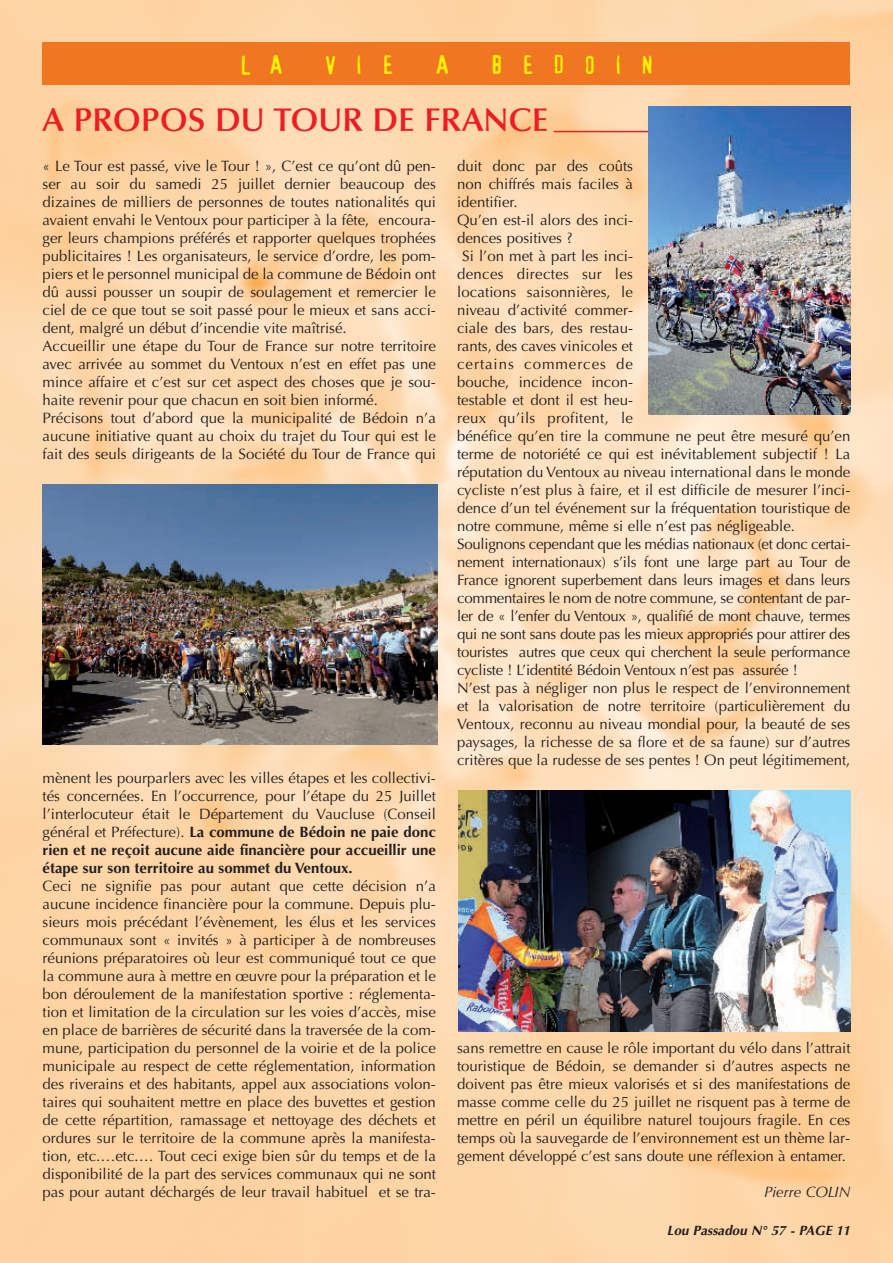
<style>
.page{position:relative;width:893px;height:1263px;background:#fff}
.page>*{position:absolute;margin:0;border:0;box-sizing:border-box;transform-origin:0 0}
.t1{font:600 33px "Optima";color:#ee1d23}
.t2{font:24.75px "Confidential";letter-spacing:.75em;color:#fff101}
.t3{font:15px/18px "Optima";color:#231f20;text-align:justify}
.t4{font:15px/18px "Optima Bold TT";color:#231f20;text-align:justify}
.t5{font:15px "Optima";letter-spacing:.02em;color:#231f20}
.t6{font:15px "Optima";letter-spacing:.065em;color:#231f20}
.t7{font:15px "Optima Italic TT";color:#231f20}
.t8{font:italic 700 13.5px "Optima";color:#231f20}
.s1{font-family:"Optima"}
</style>
<div class="page">
<img style="left:0;top:0;width:893px;height:1263px">
<div style="left:43px;top:43px;width:807px;height:42px;background:#f17622"></div>
<hr style="left:554px;top:131px;width:94px;height:1px;background:#ee1d23">
<img style="left:43px;top:485px;width:395px;height:259px">
<img style="left:459px;top:790px;width:391px;height:242px">
<img style="left:648px;top:106px;width:202px;height:309px">
<h2 class="t2" style="left:240px;top:51px;width:44px">L A</h2>
<h2 class="t2" style="left:324px;top:51px;width:71px">VIE</h2>
<h2 class="t2" style="left:436px;top:51px;width:14px">A</h2>
<h2 class="t2" style="left:491px;top:51px;width:164px">BEDOIN</h2>
<h1 class="t1" style="left:43px;top:107px;width:507px">A PROPOS DU TOUR DE FRANCE</h1>
<p class="t3" style="left:43px;top:159px;width:395px;text-align:left">« Le Tour est passé, vive le Tour ! », C’est ce qu’ont dû pen&shy;ser au soir du samedi 25 juillet dernier beaucoup des dizaines de milliers de personnes de toutes nationalités qui avaient envahi le Ventoux pour participer à la fête, encoura&shy;ger leurs champions préférés et rapporter quelques trophées publicitaires ! Les organisateurs, le service d’ordre, les pom&shy;piers et le personnel municipal de la commune de Bédoin ont dû aussi pousser un soupir de soulagement et remercier le ciel de ce que tout se soit passé pour le mieux et sans acci&shy;dent, malgré un début d’incendie vite maîtrisé.<br>Accueillir une étape du Tour de France sur notre territoire avec arrivée au sommet du Ventoux n’est en effet pas une mince affaire et c’est sur cet aspect des choses que je sou&shy;haite revenir pour que chacun en soit bien informé.<br>Précisons tout d’abord que la municipalité de Bédoin n’a aucune initiative quant au choix du trajet du Tour qui est le fait des seuls dirigeants de la Société du Tour de France qui</p>
<p class="t3" style="left:457px;top:159px;width:177px">duit donc par des coûts</p>
<p class="t3" style="left:457px;top:177px;width:177px">non chiffrés mais faciles à</p>
<p class="t3" style="left:457px;top:195px;width:62px">identifier.</p>
<p class="t3" style="left:457px;top:213px;width:177px">Qu’en est-il alors des inci-</p>
<p class="t3" style="left:457px;top:231px;width:117px">dences positives ?</p>
<p class="t3" style="left:462px;top:249px;width:172px">Si l’on met à part les inci-</p>
<p class="t5" style="left:457px;top:268px;width:177px">dences directes sur les</p>
<p class="t3" style="left:457px;top:285px;width:177px">locations saisonnières, le</p>
<p class="t3" style="left:457px;top:303px;width:177px">niveau d’activité commer-</p>
<p class="t3" style="left:457px;top:321px;width:177px">ciale des bars, des restau-</p>
<p class="t3" style="left:457px;top:339px;width:177px">rants, des caves vinicoles et</p>
<p class="t6" style="left:457px;top:358px;width:177px">certains commerces de</p>
<p class="t3" style="left:457px;top:375px;width:177px">bouche, incidence incon-</p>
<p class="t3" style="left:457px;top:393px;width:177px">testable et dont il est heu-</p>
<p class="t5" style="left:457px;top:412px;width:177px">reux qu’ils profitent, le</p>
<p class="t3" style="left:457px;top:429px;width:395px">bénéfice qu’en tire la commune ne peut être mesuré qu’en</p>
<p class="t3" style="left:457px;top:447px;width:395px">terme de notoriété ce qui est inévitablement subjectif ! La</p>
<p class="t3" style="left:457px;top:465px;width:395px">réputation du Ventoux au niveau international dans le monde</p>
<p class="t3" style="left:457px;top:483px;width:395px">cycliste n’est plus à faire, et il est difficile de mesurer l’inci-</p>
<p class="t3" style="left:457px;top:501px;width:395px">dence d’un tel événement sur la fréquentation touristique de</p>
<p class="t3" style="left:457px;top:519px;width:339px">notre commune, même si elle n’est pas négligeable.</p>
<p class="t3" style="left:457px;top:537px;width:395px">Soulignons cependant que les médias nationaux (et donc certai-</p>
<p class="t3" style="left:457px;top:555px;width:395px">nement internationaux) s’ils font une large part au Tour de</p>
<p class="t3" style="left:457px;top:573px;width:395px">France ignorent superbement dans leurs images et dans leurs</p>
<p class="t3" style="left:457px;top:591px;width:395px">commentaires le nom de notre commune, se contentant de par-</p>
<p class="t3" style="left:457px;top:609px;width:395px">ler de « l’enfer du Ventoux », qualifié de mont chauve, termes</p>
<p class="t3" style="left:457px;top:627px;width:395px">qui ne sont sans doute pas les mieux appropriés pour attirer des</p>
<p class="t3" style="left:457px;top:645px;width:395px">touristes autres que ceux qui cherchent la seule performance</p>
<p class="t3" style="left:457px;top:663px;width:342px">cycliste ! L’identité Bédoin Ventoux n’est pas assurée !</p>
<p class="t3" style="left:457px;top:681px;width:395px">N’est pas à négliger non plus le respect de l’environnement</p>
<p class="t3" style="left:457px;top:699px;width:395px">et la valorisation de notre territoire (particulièrement du</p>
<p class="t3" style="left:457px;top:717px;width:395px">Ventoux, reconnu au niveau mondial pour, la beauté de ses</p>
<p class="t3" style="left:457px;top:735px;width:395px">paysages, la richesse de sa flore et de sa faune) sur d’autres</p>
<p class="t3" style="left:457px;top:753px;width:395px">critères que la rudesse de ses pentes ! On peut légitimement,</p>
<p class="t3" style="left:43px;top:771px;width:395px">mènent les pourparlers avec les villes étapes et les collectivi&shy;tés concernées. En l’occurrence, pour l’étape du 25 Juillet l’interlocuteur était le Département du Vaucluse (Conseil</p>
<p class="t4" style="left:43px;top:824px;width:395px"><span class="s1">général et Préfecture).</span> La commune de Bédoin ne paie donc rien et ne reçoit aucune aide financière pour accueillir une étape sur son territoire au sommet du Ventoux.</p>
<p class="t3" style="left:43px;top:879px;width:395px">Ceci ne signifie pas pour autant que cette décision n’a aucune incidence financière pour la commune. Depuis plu&shy;sieurs mois précédant l’évènement, les élus et les services communaux sont « invités » à participer à de nombreuses réunions préparatoires où leur est communiqué tout ce que la commune aura à mettre en œuvre pour la préparation et le bon déroulement de la manifestation sportive : réglementa&shy;tion et limitation de la circulation sur les voies d’accès, mise en place de barrières de sécurité dans la traversée de la com&shy;mune, participation du personnel de la voirie et de la police municipale au respect de cette réglementation, information des riverains et des habitants, appel aux associations volon&shy;taires qui souhaitent mettre en place des buvettes et gestion de cette répartition, ramassage et nettoyage des déchets et ordures sur le territoire de la commune après la manifesta&shy;tion, etc.…etc.… Tout ceci exige bien sûr du temps et de la disponibilité de la part des services communaux qui ne sont pas pour autant déchargés de leur travail habituel et se tra-</p>
<p class="t3" style="left:457px;top:1041px;width:395px">sans remettre en cause le rôle important du vélo dans l’attrait touristique de Bédoin, se demander si d’autres aspects ne doivent pas être mieux valorisés et si des manifestations de masse comme celle du 25 juillet ne risquent pas à terme de mettre en péril un équilibre naturel toujours fragile. En ces temps où la sauvegarde de l’environnement est un thème lar&shy;gement développé c’est sans doute une réflexion à entamer.</p>
<p class="t7" style="left:764px;top:1186px;width:88px">Pierre COLIN</p>
<p class="t8" style="left:667px;top:1225px;width:188px">Lou Passadou N° 57 - PAGE 11</p>
</div>
